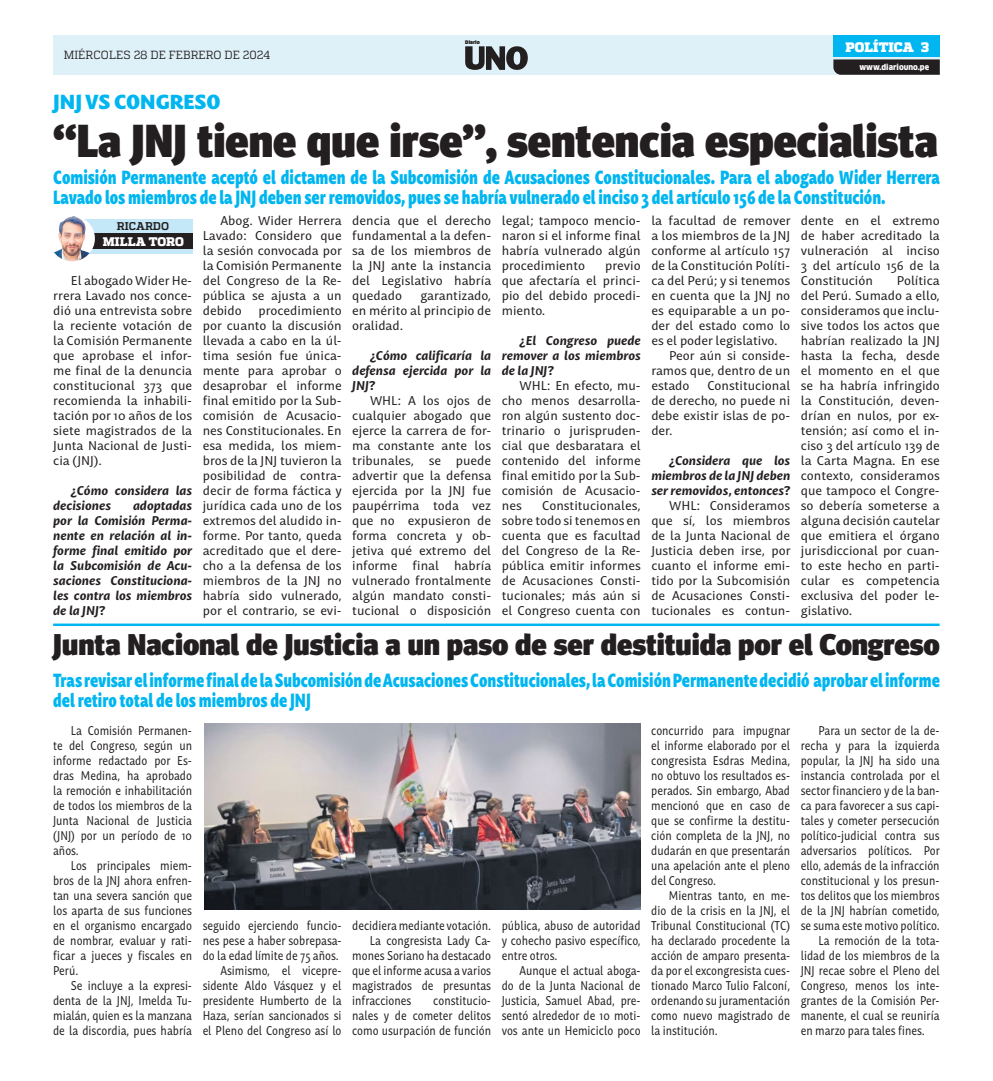
<style>
.page{position:relative;width:993px;height:1081px;background:#fff}
.page>*{position:absolute;margin:0;border:0;box-sizing:border-box;transform-origin:0 0}
.t1{font:900 46.25px "Meta Head OT";color:#231f20}
.TITULAR{font:900 30px "Meta Head OT";color:#231f20}
.t2{font:900 20px "Mastro Sans";color:#00b6f0}
.t3{font:900 18.75px/20px "Mastro Sans";color:#00b6f0;scale:.77 1}
.t4{font:900 13.75px "Quadon";letter-spacing:.01em;color:#fff}
.t5{font:12.5px/15px "Mastro Sans";color:#231f20;text-align:justify}
.t6{font:12.5px/15px "Mastro Sans";color:#231f20;text-align:justify;scale:.84 1}
.t7{font:italic 700 12.5px/15px "Mastro Sans";color:#231f20;text-align:justify}
.CARGO_CREDITO{font:800 12.5px "Quadon";color:#fff}
.t8{font:11.75px "Quadon";color:#231f20;scale:.95 1}
.NOMBRE_CREDITO{font:700 11.25px "Quadon";color:#231f20}
.t9{font:900 7.88px "Clan Pro";color:#fff;scale:.95 1}
.t10{font:900 4.88px "Clan Pro";letter-spacing:-.01em;color:#231f20}
</style>
<div class="page">
<div style="left:53px;top:35px;width:886px;height:40px;background:#dff1f8"></div>
<div style="left:833px;top:35px;width:106px;height:22px;background:#00b6f0"></div>
<svg style="left:833px;top:59px;width:106px;height:16px;background:#2d2a2b"></svg>
<svg style="left:465px;top:46px;width:62px;height:24px"></svg>
<div style="left:76px;top:219px;width:117px;height:34px;background:#c4e8f7"></div>
<div style="left:88px;top:233px;width:105px;height:15px;background:#231f20"></div>
<img style="left:49px;top:216px;width:46px;height:45px;border-radius:23px">
<hr style="left:53px;top:623px;width:886px;height:3px;background:#00b6f0">
<img style="left:204px;top:723px;width:436px;height:186px">
<p class="t8" style="left:64px;top:48px;width:218px">MIÉRCOLES 28 DE FEBRERO DE 2024</p>
<p class="t10" style="left:465px;top:40px;width:16px">Diario</p>
<p class="t4" style="left:845px;top:39px;width:70px">POLÍTICA</p>
<p class="t4" style="left:920px;top:39px;width:9px">3</p>
<p class="t9" style="left:859px;top:62px;width:75px">www.diariouno.pe</p>
<p class="t2" style="left:53px;top:86px;width:169px">JNJ VS CONGRESO</p>
<p class="t1" style="left:53px;top:113px;width:885px">“La JNJ tiene que irse”, sentencia especialista</p>
<p class="t3" style="left:53px;top:166px;width:1152px">Comisión Permanente aceptó el dictamen de la Subcomisión de Acusaciones Constitucionales. Para el abogado Wider Herrera<br>Lavado los miembros de la JNJ deben ser removidos, pues se habría vulnerado el inciso 3 del artículo 156 de la Constitución.</p>
<p class="NOMBRE_CREDITO" style="left:117px;top:220px;width:54px">RICARDO</p>
<p class="CARGO_CREDITO" style="left:103px;top:234px;width:83px">MILLA TORO</p>
<p class="t5" style="left:53px;top:272px;width:140px;text-indent:18px">El abogado Wider He&shy;rrera Lavado nos conce&shy;dió una entrevista sobre la reciente votación de la Comisión Permanente que aprobase el infor&shy;me final de la denuncia constitucional 373 que recomienda la inhabili&shy;tación por 10 años de los siete magistrados de la Junta Nacional de Justi&shy;cia (JNJ).</p>
<p class="t7" style="left:53px;top:482px;width:140px;text-indent:18px">¿Cómo considera las decisiones</p>
<p class="t7" style="left:53px;top:497px;width:141px;text-indent:80px">adoptadas por la Comisión Perma&shy;nente en relación al in&shy;forme final emitido por la Subcomisión de Acu&shy;saciones Constituciona&shy;les contra los miembros de la JNJ?</p>
<p class="t5" style="left:203px;top:212px;width:141px;text-indent:18px">Abog. Wider Herrera Lavado: Considero que la sesión convocada por la Comisión Permanente del Congreso de la Re&shy;pública se ajusta a un debido</p>
<p class="t5" style="left:203px;top:302px;width:141px;text-indent:56px">procedimiento por cuanto la discusión llevada a cabo en la úl&shy;tima sesión fue única&shy;mente para aprobar o desaprobar el informe final emitido por la Sub&shy;comisión de Acusacio&shy;nes Constitucionales. En esa medida, los miem&shy;bros de la JNJ tuvieron la posibilidad de contra&shy;decir de forma fáctica y jurídica cada uno de los extremos del aludido in&shy;forme. Por tanto, queda acreditado que el dere&shy;cho a la defensa de los miembros de la JNJ no habría sido vulnerado, por el contrario, se evi-</p>
<p class="t5" style="left:352px;top:212px;width:140px">dencia que el derecho fundamental a la defen&shy;sa de los miembros de la JNJ ante la instancia del Legislativo habría quedado</p>
<p class="t5" style="left:352px;top:287px;width:140px;text-indent:68px">garantizado, en mérito al principio de oralidad.</p>
<p class="t7" style="left:352px;top:347px;width:140px;text-indent:18px">¿Cómo calificaría la defensa ejercida por la JNJ?</p>
<p class="t5" style="left:352px;top:392px;width:140px;text-indent:18px">WHL: A los ojos de cualquier abogado que ejerce la carrera de for&shy;ma constante ante los tribunales, se puede advertir que la defensa ejercida por la JNJ fue paupérrima toda vez que no expusieron de forma concreta y ob&shy;jetiva qué extremo del informe final habría vulnerado frontalmente algún mandato consti&shy;tucional o disposición</p>
<p class="t5" style="left:501px;top:212px;width:140px">legal; tampoco mencio&shy;naron si el informe final habría vulnerado algún procedimiento</p>
<p class="t5" style="left:501px;top:257px;width:140px;text-indent:103px">previo que afectaría el princi&shy;pio del debido procedi&shy;miento.</p>
<p class="t7" style="left:501px;top:332px;width:140px;text-indent:18px">¿El Congreso puede remover a los miembros de la JNJ?</p>
<p class="t5" style="left:501px;top:377px;width:140px;text-indent:18px">WHL: En efecto, mu&shy;cho menos desarrolla&shy;ron algún sustento doc&shy;trinario o jurispruden&shy;cial que desbaratara el contenido del informe final emitido por la Sub&shy;comisión de Acusacio&shy;nes</p>
<p class="t5" style="left:501px;top:497px;width:140px;text-indent:40px">Constitucionales, sobre todo si tenemos en cuenta que es facultad del Congreso de la Re&shy;pública emitir informes de Acusaciones Consti&shy;tucionales; más aún si el Congreso cuenta con</p>
<p class="t5" style="left:651px;top:212px;width:141px">la facultad de remover a los miembros de la JNJ conforme al artículo 157 de la Constitución Políti&shy;ca del Perú; y si tenemos en cuenta que la JNJ no es equiparable a un po&shy;der del estado como lo es el poder legislativo.</p>
<p class="t5" style="left:651px;top:347px;width:140px;text-indent:18px">Peor aún si conside&shy;ramos que, dentro de un estado</p>
<p class="t5" style="left:651px;top:377px;width:140px;text-indent:56px">Constitucional de derecho, no puede ni debe existir islas de po&shy;der.</p>
<p class="t7" style="left:651px;top:452px;width:140px;text-indent:18px">¿Considera que los miembros de la JNJ deben ser removidos, entonces?</p>
<p class="t5" style="left:651px;top:497px;width:141px;text-indent:18px">WHL: Consideramos que sí, los miembros de la Junta Nacional de Justicia deben irse, por cuanto el informe emi&shy;tido por la Subcomisión de Acusaciones Consti&shy;tucionales es contun-</p>
<p class="t5" style="left:800px;top:212px;width:140px">dente en el extremo de haber acreditado la vulneración al inciso 3 del artículo 156 de la Constitución</p>
<p class="t5" style="left:800px;top:272px;width:141px;text-indent:96px">Política del Perú. Sumado a ello, consideramos que inclu&shy;sive todos los actos que habrían realizado la JNJ hasta la fecha, desde el momento en el que se ha habría infringido la Constitución, deven&shy;drían en nulos, por ex&shy;tensión; así como el in&shy;ciso 3 del artículo 139 de la Carta Magna. En ese contexto, consideramos que tampoco el Congre&shy;so debería someterse a alguna decisión cautelar que emitiera el órgano jurisdiccional por cuan&shy;to este hecho en parti&shy;cular es competencia exclusiva del poder le&shy;gislativo.</p>
<p class="TITULAR" style="left:53px;top:626px;width:887px">Junta Nacional de Justicia a un paso de ser destituida por el Congreso</p>
<p class="t3" style="left:53px;top:669px;width:1152px">Tras revisar el informe final de la Subcomisión de Acusaciones Constitucionales, la Comisión Permanente decidió aprobar el informe del retiro total de los miembros de JNJ</p>
<p class="t6" style="left:53px;top:722px;width:167px;text-indent:18px">La Comisión Permanen&shy;te del Congreso, según un informe redactado por Es&shy;dras Medina, ha aprobado la remoción e inhabilitación de todos los miembros de la Junta Nacional de Justicia (JNJ) por un período de 10 años.</p>
<p class="t6" style="left:53px;top:857px;width:167px;text-indent:18px">Los principales miem&shy;bros de la JNJ ahora enfren&shy;tan una severa sanción que los aparta de sus funciones en el organismo encargado de nombrar, evaluar y rati&shy;ficar a jueces y fiscales en Perú.</p>
<p class="t6" style="left:53px;top:977px;width:167px;text-indent:18px">Se incluye a la expresi&shy;denta de la JNJ, Imelda Tu&shy;mialán, quien es la manzana de la discordia, pues habría</p>
<p class="t6" style="left:202px;top:917px;width:167px">seguido ejerciendo funcio&shy;nes pese a haber sobrepasa&shy;do la edad límite de 75 años.</p>
<p class="t6" style="left:202px;top:962px;width:167px;text-indent:18px">Asimismo, el vicepre&shy;sidente Aldo Vásquez y el presidente Humberto de la Haza, serían sancionados si el Pleno del Congreso así lo</p>
<p class="t6" style="left:352px;top:917px;width:167px">decidiera mediante votación.</p>
<p class="t6" style="left:352px;top:932px;width:167px;text-indent:18px">La congresista Lady Ca&shy;mones Soriano ha destacado que el informe acusa a varios magistrados de presuntas infracciones</p>
<p class="t6" style="left:352px;top:992px;width:167px;text-indent:81px">constitucio&shy;nales y de cometer delitos como usurpación de función</p>
<p class="t6" style="left:501px;top:917px;width:167px">pública, abuso de autoridad y cohecho pasivo específico, entre otros.</p>
<p class="t6" style="left:501px;top:962px;width:167px;text-indent:18px">Aunque el actual aboga&shy;do de la Junta Nacional de Justicia, Samuel Abad, pre&shy;sentó alrededor de 10 moti&shy;vos ante un Hemiciclo poco</p>
<p class="t6" style="left:651px;top:722px;width:167px">concurrido para impugnar el informe elaborado por el congresista Esdras Medina, no obtuvo los resultados es&shy;perados. Sin embargo, Abad mencionó que en caso de que se confirme la destitu&shy;ción completa de la JNJ, no dudarán en que presentarán una apelación ante el pleno del Congreso.</p>
<p class="t6" style="left:651px;top:887px;width:167px;text-indent:18px">Mientras tanto, en me&shy;dio de la crisis en la JNJ, el Tribunal Constitucional (TC) ha declarado procedente la acción de amparo presenta&shy;da por el excongresista cues&shy;tionado Marco Tulio Falconí, ordenando su juramentación como nuevo magistrado de la institución.</p>
<p class="t6" style="left:800px;top:722px;width:167px;text-indent:18px">Para un sector de la de&shy;recha y para la izquierda popular, la JNJ ha sido una instancia controlada por el sector financiero y de la ban&shy;ca para favorecer a sus capi&shy;tales y cometer persecución político-judicial contra sus adversarios políticos. Por ello, además de la infracción constitucional y los presun&shy;tos delitos que los miembros de la JNJ habrían cometido, se suma este motivo político.</p>
<p class="t6" style="left:800px;top:932px;width:167px;text-indent:18px">La remoción de la tota&shy;lidad de los miembros de la JNJ recae sobre el Pleno del Congreso, menos los inte&shy;grantes de la Comisión Per&shy;manente, el cual se reuniría en marzo para tales fines.</p>
</div>
